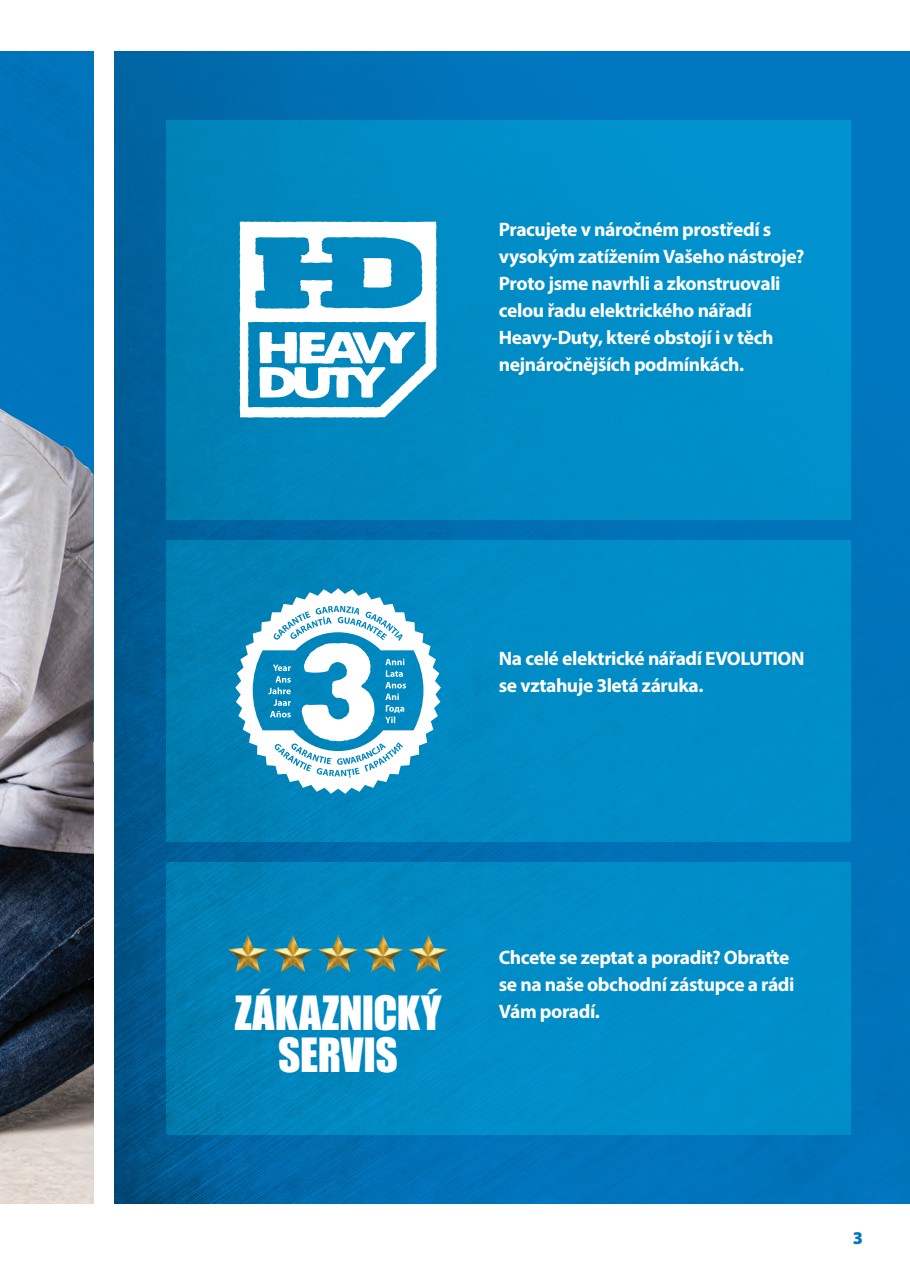
<style>
.page{position:relative;width:910px;height:1280px;background:#fff}
.page>*{position:absolute;margin:0;border:0;box-sizing:border-box;transform-origin:0 0}
.t1{font:43.35px "Impact";letter-spacing:-.005em;color:#fff}
.t2{font:700 19.5px/27px "Myriad Pro";letter-spacing:-.02em;color:#fff}
.t3{font:900 18px "Myriad Pro";color:#0079c2}
</style>
<div class="page">
<div style="left:0;top:51px;width:94px;height:357px;background:#0074bc"></div>
<img style="left:115px;top:51px;width:795px;height:1152px">
<div style="left:166px;top:120px;width:684px;height:399px;background:linear-gradient(to right,#0083b7,#0094d1)"></div>
<div style="left:166px;top:540px;width:684px;height:302px;background:linear-gradient(to right,#0080b3,#0091cd)"></div>
<svg style="left:235px;top:588px;width:206px;height:206px"></svg>
<div style="left:166px;top:862px;width:684px;height:273px;background:linear-gradient(to right,#0182b7,#0092ce)"></div>
<img style="left:228px;top:935px;width:40px;height:37px">
<img style="left:273px;top:935px;width:40px;height:37px">
<img style="left:318px;top:935px;width:40px;height:37px">
<img style="left:363px;top:935px;width:40px;height:37px">
<img style="left:409px;top:935px;width:39px;height:37px">
<svg style="left:240px;top:222px;width:196px;height:196px"></svg>
<img style="left:0;top:408px;width:94px;height:795px">
<p class="t2" style="left:499px;top:216px;width:307px">Pracujete v náročném prostředí s vysokým zatížením Vašeho nástroje?<br>Proto jsme navrhli a zkonstruovali celou řadu elektrického nářadí Heavy-Duty, které obstojí i v těch nejnáročnějších podmínkách.</p>
<p class="t2" style="left:499px;top:644px;width:307px">Na celé elektrické nářadí EVOLUTION se vztahuje 3letá záruka.</p>
<p class="t1" style="left:235px;top:979px;width:208px">ZÁKAZNICKÝ</p>
<p class="t1" style="left:278px;top:1021px;width:121px">SERVIS</p>
<p class="t2" style="left:499px;top:943px;width:297px">Chcete se zeptat a poradit? Obraťte se na naše obchodní zástupce a rádi<br>Vám poradí.</p>
<p class="t3" style="left:853px;top:1226px;width:12px">3</p>
</div>
